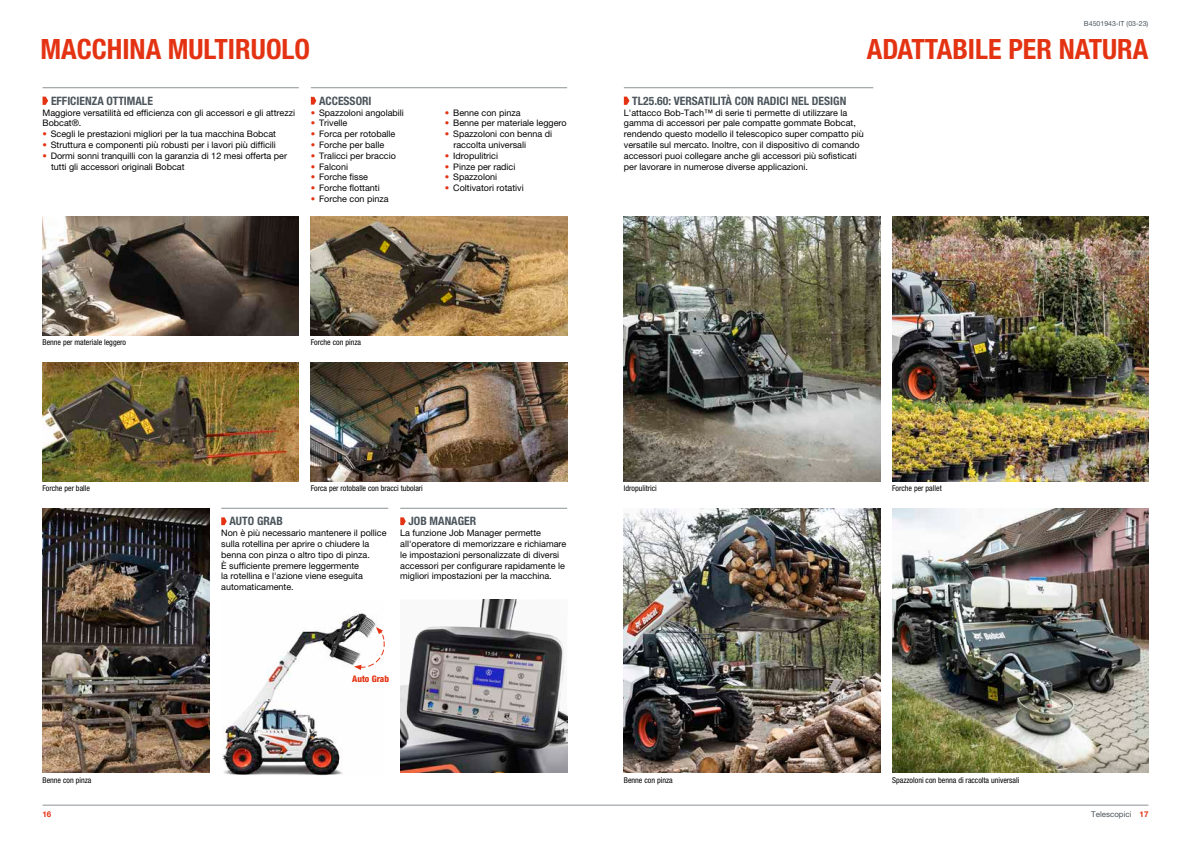
<style>
.page{position:relative;width:1191px;height:842px;background:#fff}
.page>*{position:absolute;margin:0;border:0;box-sizing:border-box;transform-origin:0 0}
.t1{font:700 condensed 28px "Helvetica Neue LT Pro";color:#e43312}
.t2{font:700 condensed 11.6px "Helvetica Neue LT Pro";color:#4c555c}
.t3{font:9px/10.8px "Helvetica Neue LT Pro";color:#000}
.t4{font:800 condensed 9px "Helvetica Neue LT Pro";color:#e43312}
.t5{font:condensed 8px "Helvetica Neue LT Pro";color:#000}
.t6{font:8px "Helvetica Neue LT Pro";color:#4c555c}
.t7{font:700 8px "Helvetica Neue LT Pro";color:#e43312}
.t8{font:7px "Helvetica Neue LT Pro";color:#4c555c}
.s1{font-weight:700;color:#e43312}
</style>
<div class="page">
<img style="left:400px;top:600px;width:167px;height:173px">
<img style="left:43px;top:508px;width:166px;height:265px">
<img style="left:222px;top:613px;width:154px;height:163px">
<svg style="left:354px;top:627px;width:31px;height:43px"></svg>
<img style="left:43px;top:362px;width:256px;height:119px">
<img style="left:624px;top:508px;width:256px;height:264px">
<img style="left:892px;top:508px;width:256px;height:264px">
<img style="left:624px;top:216px;width:256px;height:265px">
<img style="left:892px;top:216px;width:256px;height:265px">
<img style="left:43px;top:216px;width:256px;height:119px">
<img style="left:311px;top:216px;width:256px;height:119px">
<img style="left:311px;top:362px;width:256px;height:119px">
<hr style="left:43px;top:805px;width:1105px;height:1px;background:#8b9296">
<hr style="left:624px;top:88px;width:249px;height:1px;background:#8b9296">
<svg style="left:624px;top:97px;width:5px;height:8px"></svg>
<hr style="left:43px;top:88px;width:256px;height:1px;background:#8b9296">
<svg style="left:43px;top:97px;width:5px;height:8px"></svg>
<hr style="left:311px;top:88px;width:256px;height:1px;background:#8b9296">
<svg style="left:311px;top:97px;width:5px;height:8px"></svg>
<hr style="left:400px;top:508px;width:167px;height:1px;background:#8b9296">
<svg style="left:400px;top:517px;width:6px;height:8px"></svg>
<hr style="left:221px;top:508px;width:167px;height:1px;background:#8b9296">
<svg style="left:221px;top:517px;width:6px;height:8px"></svg>
<h1 class="t1" style="left:40px;top:32px;width:271px">MACCHINA MULTIRUOLO</h1>
<p class="t2" style="left:51px;top:94px;width:103px">EFFICIENZA OTTIMALE</p>
<p class="t3" style="left:43px;top:107px;width:254px">Maggiore versatilità ed efficienza con gli accessori e gli attrezzi<br>Bobcat®.</p>
<p class="t3" style="left:43px;top:129px;width:235px"><span class="s1">•</span> Scegli le prestazioni migliori per la tua macchina Bobcat</p>
<p class="t3" style="left:43px;top:139px;width:235px"><span class="s1">•</span> Struttura e componenti più robusti per i lavori più difficili</p>
<p class="t3" style="left:51px;top:150px;width:237px;text-indent:-8px"><span class="s1">•</span> Dormi sonni tranquilli con la garanzia di 12 mesi offerta per tutti gli accessori originali Bobcat</p>
<p class="t2" style="left:319px;top:94px;width:54px">ACCESSORI</p>
<p class="t3" style="left:311px;top:107px;width:95px"><span class="s1">•</span> Spazzoloni angolabili</p>
<p class="t3" style="left:311px;top:118px;width:38px"><span class="s1">•</span> Trivelle</p>
<p class="t3" style="left:311px;top:128px;width:86px"><span class="s1">•</span> Forca per rotoballe</p>
<p class="t3" style="left:311px;top:139px;width:75px"><span class="s1">•</span> Forche per balle</p>
<p class="t3" style="left:311px;top:150px;width:87px"><span class="s1">•</span> Tralicci per braccio</p>
<p class="t3" style="left:311px;top:161px;width:39px"><span class="s1">•</span> Falconi</p>
<p class="t3" style="left:311px;top:172px;width:59px"><span class="s1">•</span> Forche fisse</p>
<p class="t3" style="left:311px;top:182px;width:70px"><span class="s1">•</span> Forche flottanti</p>
<p class="t3" style="left:311px;top:193px;width:79px"><span class="s1">•</span> Forche con pinza</p>
<p class="t3" style="left:445px;top:107px;width:77px"><span class="s1">•</span> Benne con pinza</p>
<p class="t3" style="left:445px;top:118px;width:123px"><span class="s1">•</span> Benne per materiale leggero</p>
<p class="t3" style="left:453px;top:128px;width:100px;text-indent:-9px"><span class="s1">•</span> Spazzoloni con benna di raccolta universali</p>
<p class="t3" style="left:445px;top:150px;width:55px"><span class="s1">•</span> Idropulitrici</p>
<p class="t3" style="left:445px;top:161px;width:72px"><span class="s1">•</span> Pinze per radici</p>
<p class="t3" style="left:445px;top:172px;width:54px"><span class="s1">•</span> Spazzoloni</p>
<p class="t3" style="left:445px;top:182px;width:80px"><span class="s1">•</span> Coltivatori rotativi</p>
<p class="t5" style="left:43px;top:338px;width:85px">Benne per materiale leggero</p>
<p class="t5" style="left:311px;top:338px;width:52px">Forche con pinza</p>
<p class="t5" style="left:43px;top:484px;width:49px">Forche per balle</p>
<p class="t5" style="left:311px;top:484px;width:114px">Forca per rotoballe con bracci tubolari</p>
<p class="t5" style="left:43px;top:775px;width:50px">Benne con pinza</p>
<p class="t2" style="left:229px;top:514px;width:55px">AUTO GRAB</p>
<p class="t3" style="left:221px;top:527px;width:167px">Non è più necessario mantenere il pollice sulla rotellina per aprire o chiudere la benna con pinza o altro tipo di pinza.<br>È sufficiente premere leggermente<br>la rotellina e l'azione viene eseguita automaticamente.</p>
<p class="t2" style="left:408px;top:514px;width:69px">JOB MANAGER</p>
<p class="t3" style="left:400px;top:527px;width:168px">La funzione Job Manager permette all'operatore di memorizzare e richiamare le impostazioni personalizzate di diversi accessori per configurare rapidamente le migliori impostazioni per la macchina.</p>
<p class="t4" style="left:352px;top:673px;width:38px">Auto Grab</p>
<p class="t8" style="left:1084px;top:19px;width:66px">B4501943-IT (03-23)</p>
<h1 class="t1" style="left:866px;top:32px;width:283px">ADATTABILE PER NATURA</h1>
<p class="t2" style="left:632px;top:94px;width:215px">TL25.60: VERSATILITÀ CON RADICI NEL DESIGN</p>
<p class="t3" style="left:624px;top:107px;width:241px">L'attacco Bob-Tach™ di serie ti permette di utilizzare la gamma di accessori per pale compatte gommate Bobcat, rendendo questo modello il telescopico super compatto più versatile sul mercato. Inoltre, con il dispositivo di comando accessori puoi collegare anche gli accessori più sofisticati per lavorare in numerose diverse applicazioni.</p>
<p class="t5" style="left:624px;top:484px;width:35px">Idropulitrici</p>
<p class="t5" style="left:892px;top:484px;width:51px">Forche per pallet</p>
<p class="t5" style="left:624px;top:775px;width:50px">Benne con pinza</p>
<p class="t5" style="left:892px;top:775px;width:129px">Spazzoloni con benna di raccolta universali</p>
<p class="t7" style="left:43px;top:809px;width:10px">16</p>
<p class="t6" style="left:1091px;top:810px;width:59px">Telescopici <span class="s1">17</span></p>
</div>
